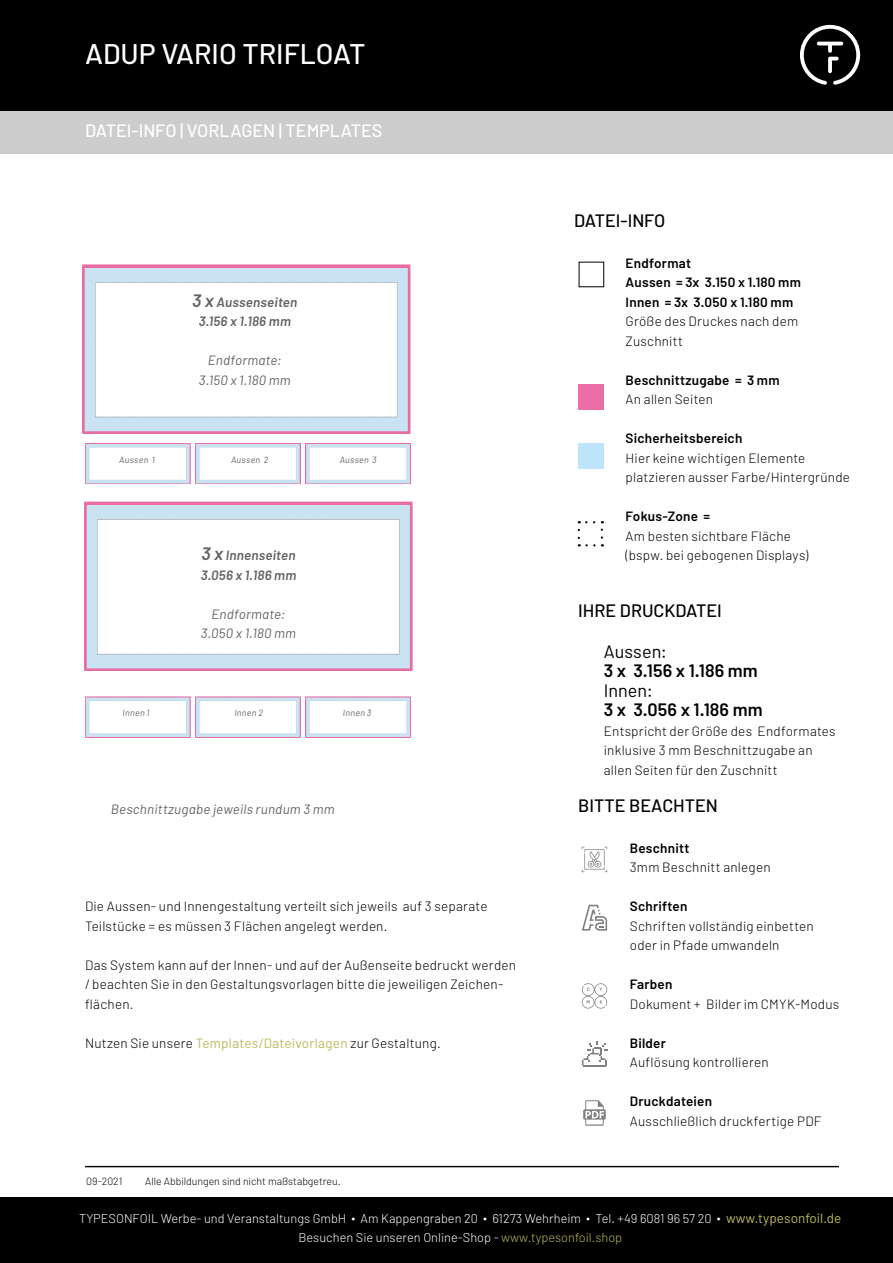
<style>
.page{position:relative;width:893px;height:1263px;background:#fff}
.page>*{position:absolute;margin:0;border:0;box-sizing:border-box;transform-origin:0 0}
.t1{font:500 28.5px "Barlow";color:#fff}
.t2{font:500 18px "Barlow";color:#000}
.t3{font:600 18px "Barlow";letter-spacing:.005em;color:#000}
.t4{font:500 18px "Barlow";color:#fff}
.t5{font:18px "Barlow";color:#000}
.t6{font:300 13.5px/19.5px "Barlow";letter-spacing:.015em;color:#000}
.t7{font:600 13.5px/19.5px "Barlow";letter-spacing:.015em;color:#000}
.t8{font:italic 13.5px/19.5px "Barlow";letter-spacing:.015em;color:#646363;text-align:center}
.t9{font:italic 600 13.5px/19.5px "Barlow";letter-spacing:.015em;color:#646363;text-align:center}
.t10{font:300 12.75px/19.5px "Barlow";color:#fff;text-align:center}
.t11{font:300 10.5px "Barlow";color:#000}
.t12{font:italic 9px "Barlow";letter-spacing:.03em;color:#646363}
.s1{font-size:18px}
.s2{font-weight:400;color:#bcba5a}
.s3{font-weight:400;font-size:13.5px;color:#bcba5a}
.s4{color:#bcba5a}
</style>
<div class="page">
<div style="left:0;top:25px;width:893px;height:128px;background:#cdcdcd"></div>
<div style="left:0;top:0;width:893px;height:111px;background:#000"></div>
<div style="left:0;top:1198px;width:893px;height:65px;background:#000"></div>
<svg style="left:800px;top:25px;width:60px;height:60px"></svg>
<hr style="left:85px;top:1166px;width:754px;height:1px;background:#000">
<div style="left:579px;top:385px;width:25px;height:25px;background:#ed6ea7"></div>
<svg style="left:578px;top:530px;width:2px;height:16px"></svg>
<svg style="left:586px;top:544px;width:17px;height:2px"></svg>
<svg style="left:601px;top:521px;width:2px;height:17px"></svg>
<svg style="left:579px;top:521px;width:15px;height:2px"></svg>
<div style="left:579px;top:443px;width:25px;height:25px;background:#bce4fa"></div>
<svg style="left:582px;top:847px;width:25px;height:25px"></svg>
<svg style="left:582px;top:905px;width:25px;height:25px"></svg>
<svg style="left:582px;top:983px;width:25px;height:25px"></svg>
<svg style="left:583px;top:1100px;width:23px;height:26px"></svg>
<hr style="left:583px;top:1065px;width:22px;height:2px;background:#000">
<svg style="left:582px;top:1042px;width:25px;height:23px"></svg>
<svg style="left:82px;top:264px;width:329px;height:170px;background:#e87cac"></svg>
<svg style="left:84px;top:501px;width:329px;height:170px;background:#e87fae"></svg>
<div style="left:85px;top:268px;width:323px;height:163px;background:#c9e3f2"></div>
<svg style="left:87px;top:505px;width:323px;height:163px;background:#c8e1f0"></svg>
<svg style="left:95px;top:282px;width:302px;height:135px"></svg>
<svg style="left:97px;top:519px;width:302px;height:135px"></svg>
<svg style="left:85px;top:696px;width:326px;height:42px"></svg>
<svg style="left:85px;top:443px;width:326px;height:41px"></svg>
<h1 class="t1" style="left:85px;top:36px;width:282px">ADUP VARIO TRIFLOAT</h1>
<h2 class="t4" style="left:85px;top:119px;width:299px">DATEI-INFO | VORLAGEN | TEMPLATES</h2>
<p class="t12" style="left:119px;top:454px;width:37px">Aussen 1</p>
<p class="t12" style="left:123px;top:707px;width:28px">Innen 1</p>
<p class="t9" style="left:192px;top:292px;width:107px"><span class="s1">3 x</span> Aussenseiten<br>3.156 x 1.186 mm</p>
<p class="t8" style="left:199px;top:350px;width:93px">Endformate:<br>3.150 x 1.180 mm</p>
<p class="t12" style="left:231px;top:454px;width:39px">Aussen 2</p>
<p class="t9" style="left:201px;top:545px;width:97px;text-align:left"><span class="s1">3 x</span> Innenseiten<br>3.056 x 1.186 mm</p>
<p class="t8" style="left:201px;top:604px;width:97px">Endformate:<br>3.050 x 1.180 mm</p>
<p class="t12" style="left:234px;top:707px;width:30px">Innen 2</p>
<p class="t12" style="left:340px;top:454px;width:39px">Aussen 3</p>
<p class="t12" style="left:343px;top:707px;width:30px">Innen 3</p>
<p class="t8" style="left:111px;top:799px;width:225px">Beschnittzugabe jeweils rundum 3 mm</p>
<p class="t6" style="left:85px;top:896px;width:404px">Die Aussen- und Innengestaltung verteilt sich jeweils auf 3 separate<br>Teilstücke = es müssen 3 Flächen angelegt werden.</p>
<p class="t6" style="left:85px;top:955px;width:432px">Das System kann auf der Innen- und auf der Außenseite bedruckt werden / beachten Sie in den Gestaltungsvorlagen bitte die jeweiligen Zeichen&shy;flächen.</p>
<p class="t6" style="left:85px;top:1033px;width:357px">Nutzen Sie unsere <span class="s2">Templates/Dateivorlagen</span> zur Gestaltung.</p>
<h2 class="t2" style="left:574px;top:209px;width:93px">DATEI-INFO</h2>
<p class="t7" style="left:626px;top:253px;width:177px">Endformat<br>Aussen = 3x 3.150 x 1.180 mm<br>Innen = 3x 3.050 x 1.180 mm</p>
<p class="t6" style="left:626px;top:311px;width:174px">Größe des Druckes nach dem<br>Zuschnitt</p>
<p class="t7" style="left:626px;top:370px;width:155px">Beschnittzugabe = 3 mm</p>
<p class="t6" style="left:626px;top:389px;width:89px">An allen Seiten</p>
<p class="t7" style="left:626px;top:428px;width:118px">Sicherheitsbereich</p>
<p class="t6" style="left:626px;top:448px;width:226px">Hier keine wichtigen Elemente platzieren ausser Farbe/Hintergründe</p>
<p class="t7" style="left:626px;top:506px;width:86px">Fokus-Zone =</p>
<p class="t6" style="left:626px;top:526px;width:184px">Am besten sichtbare Fläche (bspw. bei gebogenen Displays)</p>
<h2 class="t2" style="left:578px;top:599px;width:145px">IHRE DRUCKDATEI</h2>
<h2 class="t5" style="left:604px;top:640px;width:65px">Aussen:</h2>
<h2 class="t3" style="left:604px;top:659px;width:156px">3 x 3.156 x 1.186 mm</h2>
<h2 class="t5" style="left:604px;top:679px;width:51px">Innen:</h2>
<h2 class="t3" style="left:604px;top:698px;width:160px">3 x 3.056 x 1.186 mm</h2>
<p class="t6" style="left:604px;top:721px;width:233px">Entspricht der Größe des Endformates inklusive 3 mm Beschnittzugabe an allen Seiten für den Zuschnitt</p>
<h2 class="t2" style="left:578px;top:794px;width:141px">BITTE BEACHTEN</h2>
<p class="t7" style="left:630px;top:838px;width:61px">Beschnitt</p>
<p class="t6" style="left:630px;top:857px;width:142px">3mm Beschnitt anlegen</p>
<p class="t7" style="left:630px;top:896px;width:59px">Schriften</p>
<p class="t6" style="left:630px;top:916px;width:185px">Schriften vollständig einbetten oder in Pfade umwandeln</p>
<p class="t7" style="left:630px;top:974px;width:44px">Farben</p>
<p class="t6" style="left:630px;top:994px;width:211px">Dokument + Bilder im CMYK-Modus</p>
<p class="t7" style="left:630px;top:1033px;width:37px">Bilder</p>
<p class="t6" style="left:630px;top:1052px;width:140px">Auflösung kontrollieren</p>
<p class="t7" style="left:630px;top:1091px;width:84px">Druckdateien</p>
<p class="t6" style="left:630px;top:1111px;width:193px">Ausschließlich druckfertige PDF</p>
<p class="t11" style="left:86px;top:1175px;width:37px">09-2021</p>
<p class="t11" style="left:145px;top:1175px;width:197px">Alle Abbildungen sind nicht maßstabgetreu.</p>
<p class="t10" style="left:79px;top:1208px;width:764px">TYPESONFOIL Werbe- und Veranstaltungs GmbH ∙ Am Kappengraben 20 ∙ 61273 Wehrheim ∙ Tel. +49 6081 96 57 20 ∙ <span class="s3">www.typesonfoil.de<br></span>Besuchen Sie unseren Online-Shop - <span class="s4">www.typesonfoil.shop</span></p>
</div>
